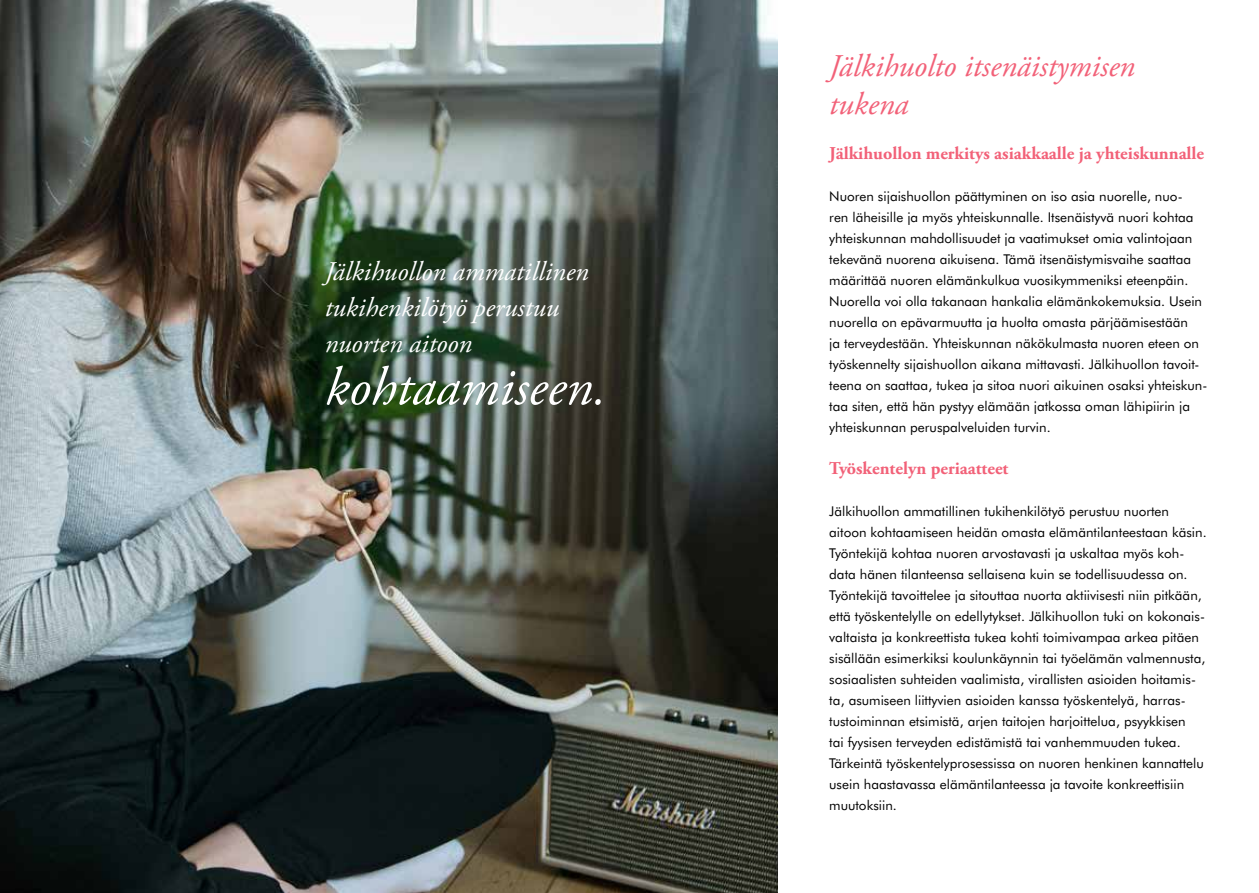
<style>
.page{position:relative;width:1259px;height:893px;background:#fff}
.page>*{position:absolute;margin:0;border:0;box-sizing:border-box;transform-origin:0 0}
.t1{font:italic 54px "Adobe Garamond Pro";color:#fff}
.t2{font:italic 31.5px/37.8px "Adobe Garamond Pro";color:#f26178}
.t3{font:italic 27px/36px "Adobe Garamond Pro";color:#fff}
.t4{font:700 18px "Adobe Garamond Pro";color:#f26178}
.t5{font:13.5px/21px "Futura BT";color:#000}
</style>
<div class="page">
<img style="left:0;top:0;width:777px;height:893px">
<h3 class="t3" style="left:325px;top:254px;width:265px">Jälkihuollon ammatillinen tukihenkilötyö perustuu nuorten aitoon</h3>
<h1 class="t1" style="left:325px;top:355px;width:283px">kohtaamiseen.</h1>
<h2 class="t2" style="left:829px;top:48px;width:307px">Jälkihuolto itsenäistymisen tukena</h2>
<h3 class="t4" style="left:829px;top:143px;width:376px">Jälkihuollon merkitys asiakkaalle ja yhteiskunnalle</h3>
<p class="t5" style="left:829px;top:185px;width:380px">Nuoren sijaishuollon päättyminen on iso asia nuorelle, nuo-<br>ren läheisille ja myös yhteiskunnalle. Itsenäistyvä nuori kohtaa yhteiskunnan mahdollisuudet ja vaatimukset omia valintojaan tekevänä nuorena aikuisena. Tämä itsenäistymisvaihe saattaa määrittää nuoren elämänkulkua vuosikymmeniksi eteenpäin.<br>Nuorella voi olla takanaan hankalia elämänkokemuksia. Usein nuorella on epävarmuutta ja huolta omasta pärjäämisestään<br>ja terveydestään. Yhteiskunnan näkökulmasta nuoren eteen on työskennelty sijaishuollon aikana mittavasti. Jälkihuollon tavoit&shy;teena on saattaa, tukea ja sitoa nuori aikuinen osaksi yhteiskun&shy;taa siten, että hän pystyy elämään jatkossa oman lähipiirin ja yhteiskunnan peruspalveluiden turvin.</p>
<h3 class="t4" style="left:829px;top:458px;width:181px">Työskentelyn periaatteet</h3>
<p class="t5" style="left:829px;top:500px;width:379px">Jälkihuollon ammatillinen tukihenkilötyö perustuu nuorten aitoon kohtaamiseen heidän omasta elämäntilanteestaan käsin.<br>Työntekijä kohtaa nuoren arvostavasti ja uskaltaa myös koh&shy;data hänen tilanteensa sellaisena kuin se todellisuudessa on.<br>Työntekijä tavoittelee ja sitouttaa nuorta aktiivisesti niin pitkään, että työskentelylle on edellytykset. Jälkihuollon tuki on kokonais&shy;valtaista ja konkreettista tukea kohti toimivampaa arkea pitäen sisällään esimerkiksi koulunkäynnin tai työelämän valmennusta, sosiaalisten suhteiden vaalimista, virallisten asioiden hoitamis&shy;ta, asumiseen liittyvien asioiden kanssa työskentelyä, harras&shy;tustoiminnan etsimistä, arjen taitojen harjoittelua, psyykkisen<br>tai fyysisen terveyden edistämistä tai vanhemmuuden tukea.<br>Tärkeintä työskentelyprosessissa on nuoren henkinen kannattelu usein haastavassa elämäntilanteessa ja tavoite konkreettisiin muutoksiin.</p>
</div>
